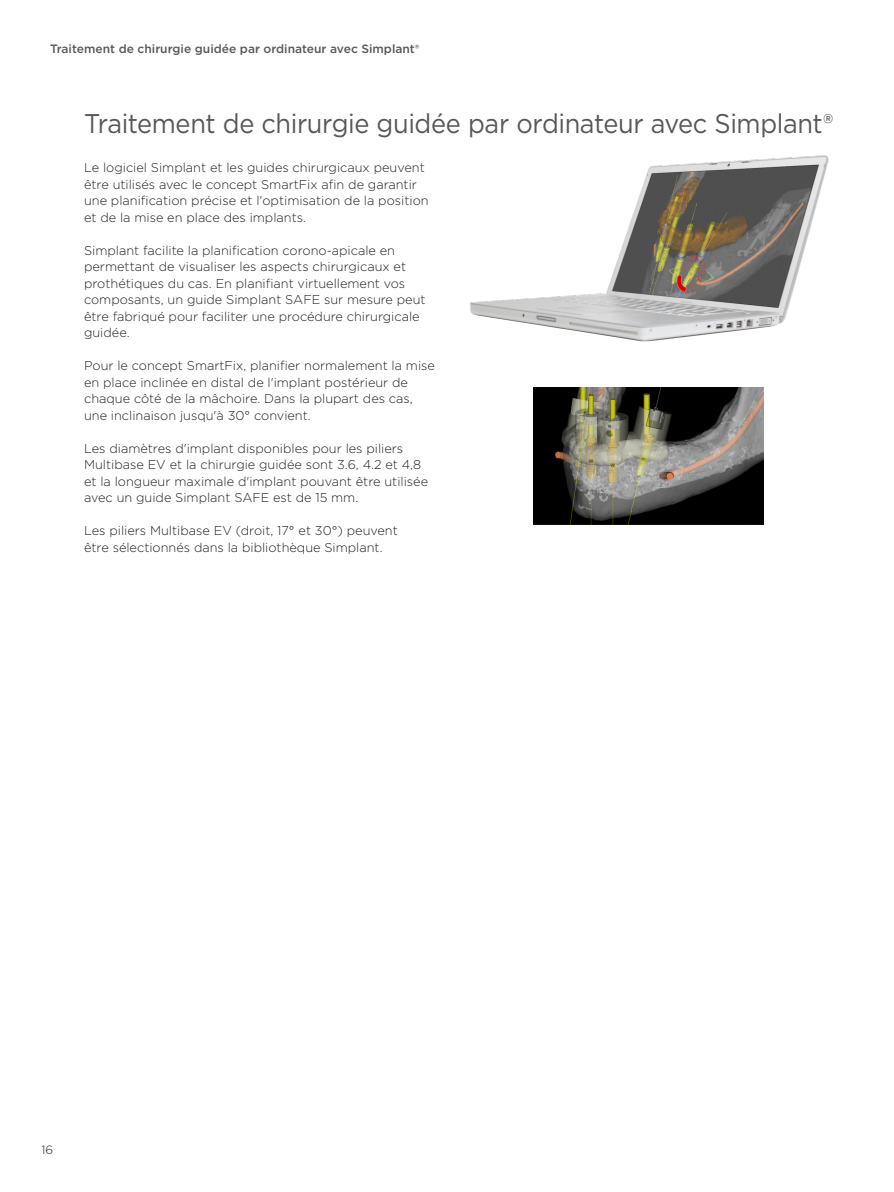
<style>
.page{position:relative;width:894px;height:1192px;background:#fff}
.page>*{position:absolute;margin:0;border:0;box-sizing:border-box;transform-origin:0 0}
.t1{font:27px "Gotham";letter-spacing:-.015em;color:#57585a;scale:.94 1}
.t2{font:300 12.75px/16.5px "Gotham";color:#231f20}
.t3{font:500 12px "Gotham";color:#57585a}
.t4{font:300 12px "Gotham";color:#231f20}
</style>
<div class="page">
<img style="left:470px;top:155px;width:359px;height:187px">
<img style="left:534px;top:388px;width:229px;height:136px">
<p class="t3" style="left:50px;top:41px;width:371px">Traitement de chirurgie guidée par ordinateur avec Simplant®</p>
<h1 class="t1" style="left:84px;top:106px;width:798px">Traitement de chirurgie guidée par ordinateur avec Simplant®</h1>
<p class="t2" style="left:84px;top:159px;width:346px">Le logiciel Simplant et les guides chirurgicaux peuvent être utilisés avec le concept SmartFix afin de garantir une planification précise et l'optimisation de la position et de la mise en place des implants.</p>
<p class="t2" style="left:84px;top:242px;width:343px">Simplant facilite la planification corono-apicale en permettant de visualiser les aspects chirurgicaux et prothétiques du cas. En planifiant virtuellement vos composants, un guide Simplant SAFE sur mesure peut être fabriqué pour faciliter une procédure chirurgicale guidée.</p>
<p class="t2" style="left:84px;top:357px;width:352px">Pour le concept SmartFix, planifier normalement la mise en place inclinée en distal de l'implant postérieur de chaque côté de la mâchoire. Dans la plupart des cas, une inclinaison jusqu'à 30° convient.</p>
<p class="t2" style="left:84px;top:440px;width:345px">Les diamètres d'implant disponibles pour les piliers Multibase EV et la chirurgie guidée sont 3.6, 4.2 et 4,8 et la longueur maximale d'implant pouvant être utilisée avec un guide Simplant SAFE est de 15 mm.</p>
<p class="t2" style="left:84px;top:522px;width:315px">Les piliers Multibase EV (droit, 17° et 30°) peuvent être sélectionnés dans la bibliothèque Simplant.</p>
<p class="t4" style="left:42px;top:1142px;width:13px">16</p>
</div>
